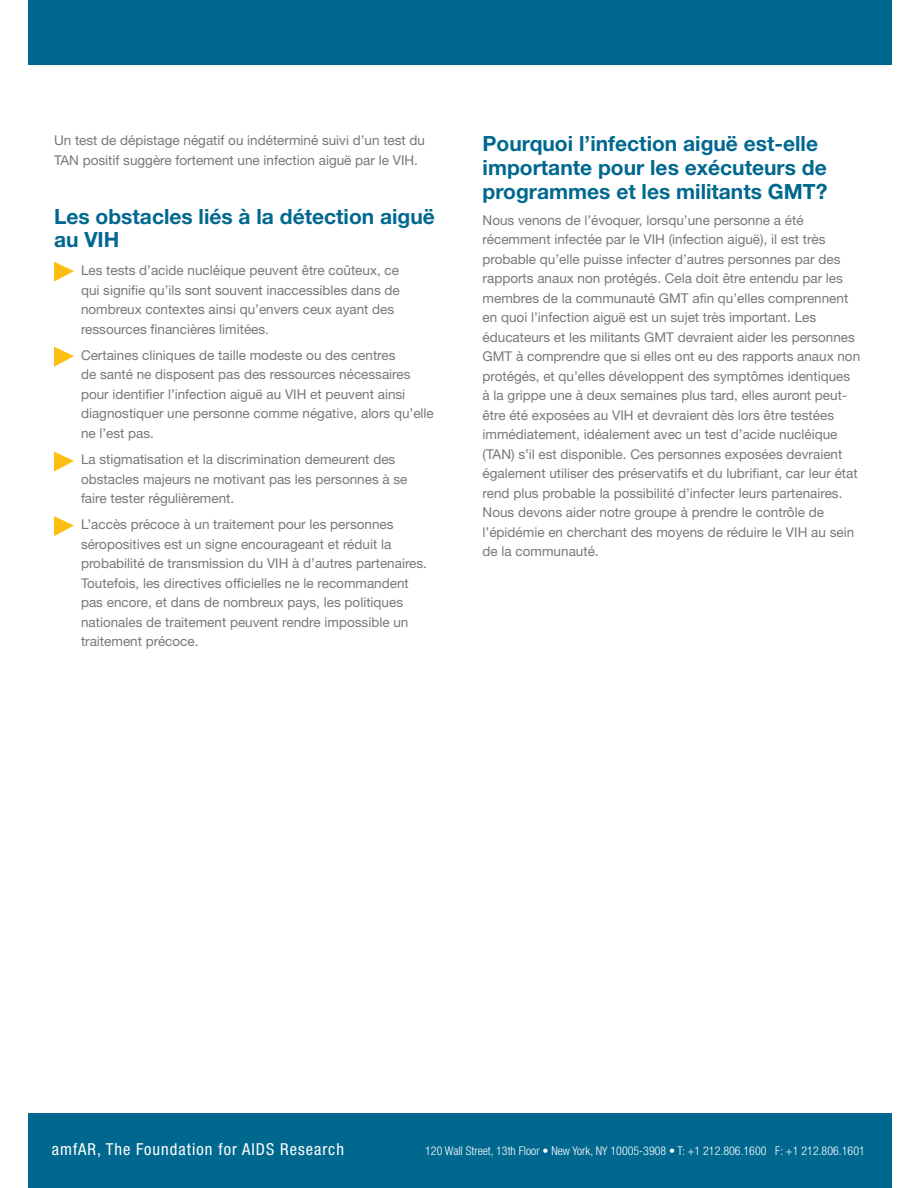
<style>
.page{position:relative;width:918px;height:1188px;background:#fff}
.page>*{position:absolute;margin:0;border:0;box-sizing:border-box;transform-origin:0 0}
.body{font:700 21px/24px "Helvetica Neue LT Std";color:#00688f}
.t1{font:condensed 16.5px "Helvetica Neue LT Std";letter-spacing:.06em;color:#fff}
.body-2{font:13.5px/19.5px "Helvetica Neue LT Std";color:#76787b}
.t2{font:300 condensed 12px "Helvetica Neue LT Std";color:#fff}
</style>
<div class="page">
<div style="left:28px;top:0;width:864px;height:65px;background:#00688f"></div>
<div style="left:28px;top:1113px;width:864px;height:75px;background:#00688f"></div>
<svg style="left:54px;top:347px;width:20px;height:20px"></svg>
<svg style="left:54px;top:262px;width:20px;height:20px"></svg>
<svg style="left:54px;top:452px;width:20px;height:20px"></svg>
<svg style="left:54px;top:516px;width:20px;height:20px"></svg>
<p class="body-2" style="left:54px;top:130px;width:373px">Un test de dépistage négatif ou indéterminé suivi d’un test du<br>TAN positif suggère fortement une infection aiguë par le VIH.</p>
<p class="body" style="left:483px;top:131px;width:346px">Pourquoi l’infection aiguë est-elle importante pour les exécuteurs de programmes et les militants GMT?</p>
<p class="body-2" style="left:483px;top:210px;width:379px">Nous venons de l’évoquer, lorsqu’une personne a été récemment infectée par le VIH (infection aiguë), il est très probable qu’elle puisse infecter d’autres personnes par des rapports anaux non protégés. Cela doit être entendu par les membres de la communauté GMT afin qu’elles comprennent en quoi l’infection aiguë est un sujet très important. Les éducateurs et les militants GMT devraient aider les personnes GMT à comprendre que si elles ont eu des rapports anaux non protégés, et qu’elles développent des symptômes identiques à la grippe une à deux semaines plus tard, elles auront peut&shy;être été exposées au VIH et devraient dès lors être testées immédiatement, idéalement avec un test d’acide nucléique (TAN) s’il est disponible. Ces personnes exposées devraient également utiliser des préservatifs et du lubrifiant, car leur état rend plus probable la possibilité d’infecter leurs partenaires.<br>Nous devons aider notre groupe à prendre le contrôle de l’épidémie en cherchant des moyens de réduire le VIH au sein de la communauté.</p>
<p class="body" style="left:54px;top:205px;width:382px;line-height:22.5px">Les obstacles liés à la détection aiguë au VIH</p>
<p class="body-2" style="left:81px;top:260px;width:320px;text-indent:-27px">• Les tests d’acide nucléique peuvent être coûteux, ce qui signifie qu’ils sont souvent inaccessibles dans de nombreux contextes ainsi qu’envers ceux ayant des ressources financières limitées.</p>
<p class="body-2" style="left:81px;top:345px;width:354px;text-indent:-27px">• Certaines cliniques de taille modeste ou des centres<br>de santé ne disposent pas des ressources nécessaires pour identifier l’infection aiguë au VIH et peuvent ainsi diagnostiquer une personne comme négative, alors qu’elle ne l’est pas.</p>
<p class="body-2" style="left:81px;top:449px;width:328px;text-indent:-27px">• La stigmatisation et la discrimination demeurent des obstacles majeurs ne motivant pas les personnes à se faire tester régulièrement.</p>
<p class="body-2" style="left:81px;top:515px;width:348px;text-indent:-27px">• L’accès précoce à un traitement pour les personnes séropositives est un signe encourageant et réduit la probabilité de transmission du VIH à d’autres partenaires.<br>Toutefois, les directives officielles ne le recommandent pas encore, et dans de nombreux pays, les politiques nationales de traitement peuvent rendre impossible un traitement précoce.</p>
<p class="t1" style="left:52px;top:1140px;width:294px">amfAR, The Foundation for AIDS Research</p>
<p class="t2" style="left:425px;top:1143px;width:441px">120 Wall Street, 13th Floor • New York, NY 10005-3908 • T: +1 212.806.1600 F: +1 212.806.1601</p>
</div>
